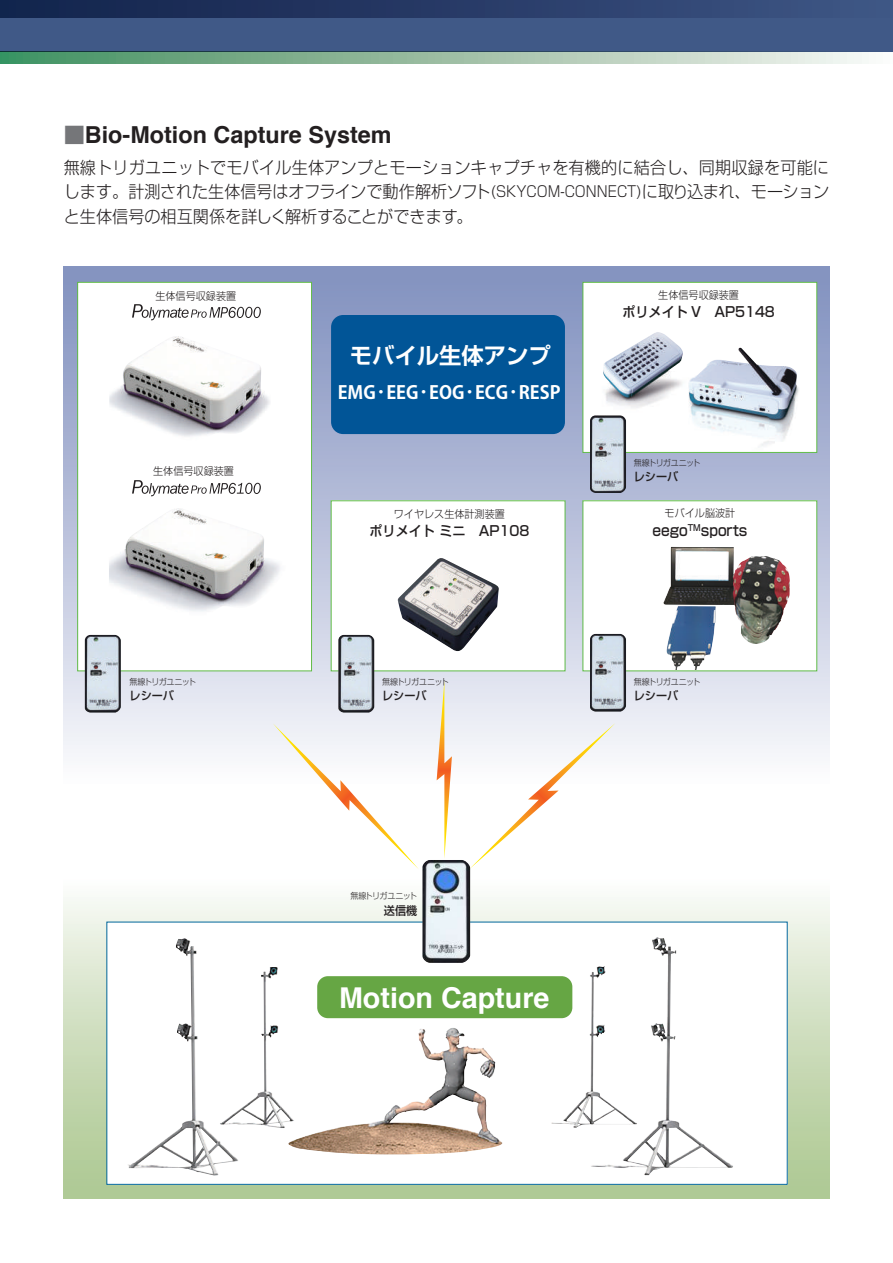
<style>
.page{position:relative;width:893px;height:1263px;background:#fff}
.page>*{position:absolute;margin:0;border:0;box-sizing:border-box;transform-origin:0 0}
.t1{font:700 28.65px "Helvetica";color:#fff}
.t2{font:700 23.4px "Helvetica";color:#231f20}
.t3{font:700 22.35px "Shin Go Pr 5 De";color:#fff}
.t4{font:700 18px "Koz Go Pr 6 N";color:#fff}
.t5{font:300 16.95px/24.5px "Shin Go Pr 5";color:#231f20;text-align:justify;scale:.95 1}
.t6{font:500 14.85px "Shin Go Pro";color:#231f20;scale:.92 1}
.t7{font:500 13.8px "Shin Go Pro";color:#231f20;scale:.95 1}
.t8{font:500 11.7px "Shin Go Pro";color:#231f20;scale:.95 1}
.t9{font:300 10.65px "Shin Go Pro";color:#231f20;scale:.95 1}
.t10{font:300 8.55px "Shin Go Pro";letter-spacing:-.1em;color:#231f20;scale:.95 1}
.s1{font-family:"Shin Go Pr 5";font-weight:500;font-size:21.3px;color:#757679}
.s2{font-size:14.85px}
.s3{font-size:13.8px}
</style>
<div class="page">
<div style="left:0;top:0;width:893px;height:51px;background:#405987"></div>
<div style="left:0;top:0;width:893px;height:17px;background:linear-gradient(to right,#11224a,#3e5584)"></div>
<svg style="left:0;top:51px;width:893px;height:13px"></svg>
<div style="left:64px;top:267px;width:765px;height:535px;background:linear-gradient(to bottom,#7c8dba,#fbfcfc)"></div>
<div style="left:64px;top:831px;width:765px;height:368px;background:linear-gradient(to bottom,#fff,#a6c38c)"></div>
<div style="left:107px;top:922px;width:680px;height:262px;background:#fff"></div>
<img style="left:128px;top:937px;width:605px;height:238px">
<img style="left:422px;top:860px;width:48px;height:103px">
<div style="left:317px;top:976px;width:255px;height:42px;background:#66a644;border-radius:11px"></div>
<div style="left:331px;top:315px;width:234px;height:119px;background:#015597;border-radius:12px"></div>
<svg style="left:437px;top:680px;width:15px;height:179px"></svg>
<svg style="left:273px;top:723px;width:146px;height:146px"></svg>
<svg style="left:469px;top:723px;width:146px;height:146px"></svg>
<div style="left:331px;top:501px;width:234px;height:170px;background:#fff"></div>
<img style="left:398px;top:558px;width:101px;height:93px">
<img style="left:338px;top:635px;width:36px;height:77px">
<div style="left:583px;top:282px;width:234px;height:170px;background:#fff"></div>
<div style="left:583px;top:282px;width:234px;height:171px;border:1px solid #5fbb47"></div>
<img style="left:693px;top:386px;width:106px;height:60px">
<img style="left:603px;top:332px;width:194px;height:87px">
<img style="left:590px;top:415px;width:36px;height:78px">
<div style="left:583px;top:501px;width:234px;height:170px;background:#fff"></div>
<img style="left:663px;top:547px;width:127px;height:113px">
<img style="left:590px;top:634px;width:36px;height:78px">
<div style="left:78px;top:282px;width:234px;height:389px;background:#fff"></div>
<div style="left:77px;top:282px;width:235px;height:389px;border:1px solid #60bb46"></div>
<img style="left:109px;top:336px;width:161px;height:101px">
<svg style="left:132px;top:304px;width:129px;height:16px"></svg>
<img style="left:109px;top:508px;width:171px;height:104px">
<img style="left:85px;top:635px;width:36px;height:77px">
<svg style="left:132px;top:480px;width:129px;height:16px"></svg>
<h2 class="t2" style="left:64px;top:116px;width:329px"><span class="s1">■</span>Bio-Motion Capture System</h2>
<p class="t5" style="left:64px;top:153px;width:807px">無線トリガユニットでモバイル生体アンプとモーションキャプチャを有機的に結合し、同期収録を可能にします。計測された生体信号はオフラインで動作解析ソフト<span class="s2">(SKYCOM-CONNECT)</span>に取り込まれ、モーションと生体信号の相互関係を詳しく解析することができます。</p>
<p class="t9" style="left:155px;top:287px;width:87px">生体信号収録装置</p>
<p class="t9" style="left:153px;top:463px;width:87px">生体信号収録装置</p>
<p class="t10" style="left:130px;top:674px;width:72px">無線トリガユニット</p>
<p class="t8" style="left:130px;top:686px;width:48px">レシーバ</p>
<h3 class="t3" style="left:350px;top:337px;width:202px">モバイル生体アンプ</h3>
<p class="t4" style="left:338px;top:382px;width:224px">EMG<span class="s3">・</span>EEG<span class="s3">・</span>EOG<span class="s3">・</span>ECG<span class="s3">・</span>RESP</p>
<p class="t9" style="left:394px;top:505px;width:118px">ワイヤレス生体計測装置</p>
<p class="t7" style="left:369px;top:519px;width:170px">ポリメイト ミニ AP108</p>
<p class="t10" style="left:382px;top:674px;width:72px">無線トリガユニット</p>
<p class="t8" style="left:382px;top:686px;width:48px">レシーバ</p>
<p class="t9" style="left:658px;top:286px;width:87px">生体信号収録装置</p>
<p class="t7" style="left:622px;top:300px;width:162px">ポリメイト V AP5148</p>
<p class="t10" style="left:634px;top:455px;width:72px">無線トリガユニット</p>
<p class="t8" style="left:634px;top:467px;width:48px">レシーバ</p>
<p class="t9" style="left:665px;top:504px;width:76px">モバイル脳波計</p>
<p class="t6" style="left:652px;top:518px;width:105px">eego<sup>TM</sup>sports</p>
<p class="t10" style="left:634px;top:674px;width:72px">無線トリガユニット</p>
<p class="t8" style="left:634px;top:686px;width:48px">レシーバ</p>
<p class="t10" style="left:350px;top:889px;width:72px">無線トリガユニット</p>
<p class="t8" style="left:384px;top:901px;width:37px">送信機</p>
<h1 class="t1" style="left:339px;top:974px;width:212px">Motion Capture</h1>
</div>
